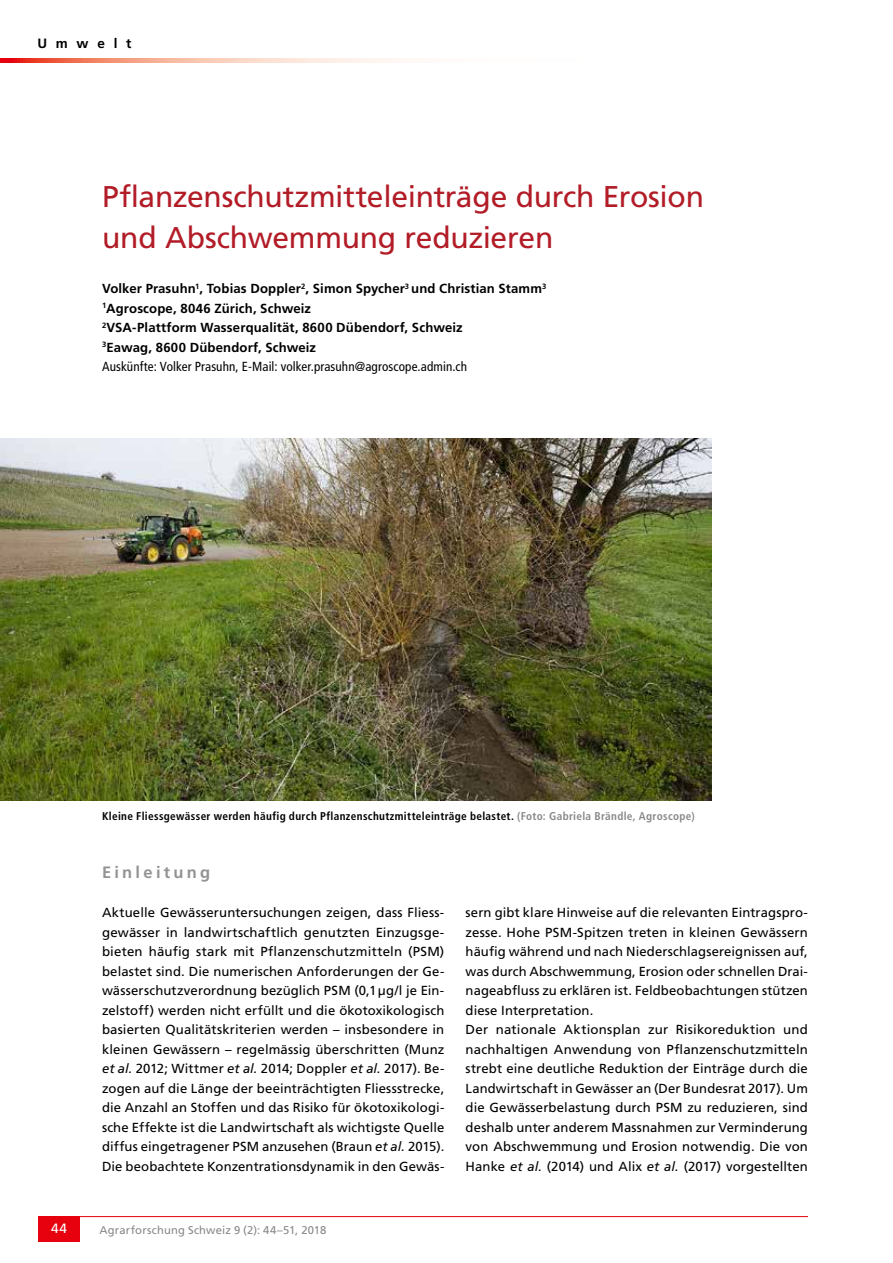
<style>
.page{position:relative;width:893px;height:1263px;background:#fff}
.page>*{position:absolute;margin:0;border:0;box-sizing:border-box;transform-origin:0 0}
.t1{font:30px/40.5px "Frutiger LT Std";letter-spacing:-.01em;color:#b21c27}
.t2{font:700 16.5px "Frutiger LT Std";letter-spacing:.2em;color:#929493}
.t3{font:700 13.5px "Frutiger LT Std";letter-spacing:.65em;color:#000}
.t4{font:13.5px "Frutiger LT Std";color:#fff}
.t5{font:13.2px/19.5px "Frutiger LT Std";letter-spacing:.01em;color:#000;text-align:justify}
.t6{font:700 13.2px/19.5px "Frutiger LT Std";letter-spacing:.01em;color:#000}
.t7{font:700 condensed 11.25px "Frutiger LT Std";letter-spacing:.03em;color:#000}
.t8{font:11.25px "Frutiger LT Std";letter-spacing:.015em;color:#878988}
.s1{font-weight:400;font-stretch:condensed}
.s2{color:#878988}
.s3{font-style:italic}
</style>
<div class="page">
<svg style="left:0;top:58px;width:403px;height:5px;background:#f6b09e"></svg>
<hr style="left:38px;top:1216px;width:770px;height:1px;background:#e7000e">
<div style="left:38px;top:1216px;width:42px;height:26px;background:#e7000e"></div>
<img style="left:0;top:438px;width:711px;height:362px">
<p class="t3" style="left:37px;top:36px;width:96px">Umwelt</p>
<h1 class="t1" style="left:102px;top:177px;width:603px">Pflanzenschutzmitteleinträge durch Erosion und Abschwemmung reduzieren</h1>
<p class="t6" style="left:102px;top:279px;width:446px">Volker Prasuhn<sup>1</sup>, Tobias Doppler<sup>2</sup>, Simon Spycher<sup>3</sup> und Christian Stamm<sup>3<br>1</sup>Agroscope, 8046 Zürich, Schweiz<br><sup>2</sup>VSA-Plattform Wasserqualität, 8600 Dübendorf, Schweiz<br><sup>3</sup>Eawag, 8600 Dübendorf, Schweiz<br><span class="s1">Auskünfte: Volker Prasuhn, E-Mail: volker.prasuhn@agroscope.admin.ch</span></p>
<p class="t7" style="left:102px;top:809px;width:594px">Kleine Fliessgewässer werden häufig durch Pflanzenschutzmitteleinträge belastet. <span class="s2">(Foto: Gabriela Brändle, Agroscope)</span></p>
<p class="t2" style="left:102px;top:863px;width:110px">Einleitung</p>
<p class="t5" style="left:102px;top:903px;width:344px">Aktuelle Gewässeruntersuchungen zeigen, dass Fliess&shy;gewässer in landwirtschaftlich genutzten Einzugsge&shy;bieten häufig stark mit Pflanzenschutzmitteln (PSM) belastet sind. Die numerischen Anforderungen der Ge&shy;wässerschutzverordnung bezüglich PSM (0,1μg/l je Ein&shy;zelstoff) werden nicht erfüllt und die ökotoxikologisch basierten Qualitätskriterien werden – insbesondere in kleinen Gewässern – regelmässig überschritten (Munz <span class="s3">et al.</span> 2012; Wittmer <span class="s3">et al.</span> 2014; Doppler <span class="s3">et al.</span> 2017). Be&shy;zogen auf die Länge der beeinträchtigten Fliessstrecke, die Anzahl an Stoffen und das Risiko für ökotoxikologi&shy;sche Effekte ist die Landwirtschaft als wichtigste Quelle diffus eingetragener PSM anzusehen (Braun <span class="s3">et al.</span> 2015).<br>Die beobachtete Konzentrationsdynamik in den Gewäs-</p>
<p class="t5" style="left:466px;top:903px;width:344px;text-align:left">sern gibt klare Hinweise auf die relevanten Eintragspro&shy;zesse. Hohe PSM-Spitzen treten in kleinen Gewässern häufig während und nach Niederschlagsereignissen auf, was durch Abschwemmung, Erosion oder schnellen Drai&shy;nageabfluss zu erklären ist. Feldbeobachtungen stützen diese Interpretation.<br>Der nationale Aktionsplan zur Risikoreduktion und nachhaltigen Anwendung von Pflanzenschutzmitteln strebt eine deutliche Reduktion der Einträge durch die Landwirtschaft in Gewässer an (Der Bundesrat 2017). Um die Gewässerbelastung durch PSM zu reduzieren, sind deshalb unter anderem Massnahmen zur Verminderung von Abschwemmung und Erosion notwendig. Die von Hanke <span class="s3">et al.</span> (2014) und Alix <span class="s3">et al.</span> (2017) vorgestellten</p>
<p class="t4" style="left:51px;top:1221px;width:17px">44</p>
<p class="t8" style="left:99px;top:1223px;width:228px">Agrarforschung Schweiz 9 (2): 44–51, 2018</p>
</div>
